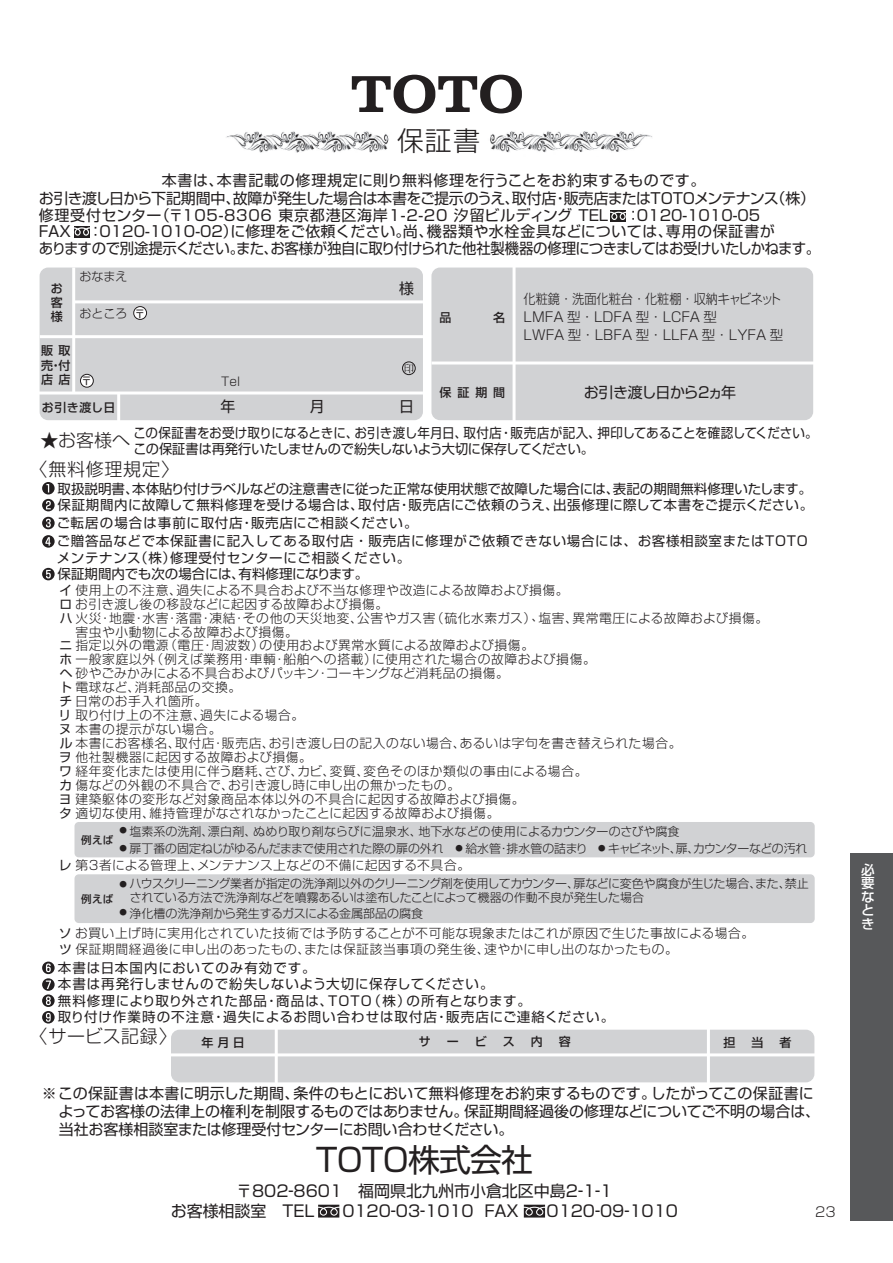
<style>
.page{position:relative;width:893px;height:1263px;background:#fff}
.page>*{position:absolute;margin:0;border:0;box-sizing:border-box;transform-origin:0 0}
.t1{font:31.95px "Shin Go Pro";letter-spacing:-.03em;color:#231f20}
.t2{font:300 27px "Shin Go Pro";color:#231f20}
.t3{font:300 18px "Shin Go Pro";letter-spacing:.04em;color:#231f20}
.t4{font:16.05px/20px "Shin Go Pro";color:#231f20}
.t5{font:15px/18px "Shin Go Pro";letter-spacing:-.01em;color:#231f20}
.t6{font:15px "Shin Go Pro";letter-spacing:-.045em;color:#231f20}
.t7{font:14.85px "Shin Go Pro";color:#231f20}
.t8{font:13.5px/16.5px "Shin Go Pro";color:#231f20}
.t9{font:13.5px/16.5px "Shin Go Pro";letter-spacing:.065em;color:#231f20}
.t10{font:13.5px/18px "Shin Go Pro";letter-spacing:.05em;color:#231f20}
.t11{font:13.5px/16.5px "Shin Go Pro";letter-spacing:-.005em;color:#231f20;scale:.93 1}
.t12{font:300 13.5px/18px "Shin Go Pro";color:#231f20;scale:.9 1}
.t13{font:500 13.5px/13.5px "Shin Go Pro";color:#fff;text-align:justify}
.t14{font:300 13.5px "Shin Go Pro";color:#231f20}
.t15{font:300 12.75px/14px "Shin Go Pro";letter-spacing:.04em;color:#231f20}
.t16{font:300 12.75px "Shin Go Pro";letter-spacing:.02em;color:#231f20}
.t17{font:300 12px/13.5px "Shin Go Pro";letter-spacing:-.01em;color:#231f20}
.t18{font:500 12px/14.2px "Shin Go Pro";letter-spacing:.44em;color:#231f20;text-align:justify}
.t19{font:10.95px "Shin Go Pro";color:#231f20}
.t20{font:500 10.5px "Shin Go Pro";letter-spacing:.025em;color:#231f20}
.s1{font-weight:400}
.s2{font-size:7.5px}
</style>
<div class="page">
<div style="left:431px;top:268px;width:382px;height:152px;background:#d1d2d4;border-radius:9px"></div>
<div style="left:171px;top:1030px;width:643px;height:52px;background:#d1d2d4;border-radius:8px"></div>
<hr style="left:275px;top:1022px;width:3px;height:64px;background:#fff">
<hr style="left:707px;top:1022px;width:3px;height:64px;background:#fff">
<hr style="left:164px;top:1053px;width:657px;height:3px;background:#fff">
<svg style="left:42px;top:499px;width:13px;height:12px"></svg>
<svg style="left:46px;top:501px;width:5px;height:8px"></svg>
<svg style="left:42px;top:517px;width:13px;height:12px"></svg>
<svg style="left:46px;top:519px;width:5px;height:8px"></svg>
<svg style="left:42px;top:535px;width:13px;height:13px"></svg>
<svg style="left:45px;top:537px;width:6px;height:9px"></svg>
<svg style="left:42px;top:482px;width:13px;height:12px"></svg>
<svg style="left:46px;top:484px;width:3px;height:8px"></svg>
<svg style="left:42px;top:568px;width:13px;height:12px"></svg>
<svg style="left:46px;top:570px;width:5px;height:8px"></svg>
<div style="left:75px;top:822px;width:740px;height:35px;background:#d1d2d4;border-radius:4px"></div>
<div style="left:75px;top:874px;width:740px;height:49px;background:#d1d2d4;border-radius:4px"></div>
<svg style="left:42px;top:994px;width:13px;height:13px"></svg>
<svg style="left:42px;top:961px;width:13px;height:13px"></svg>
<svg style="left:46px;top:963px;width:5px;height:9px"></svg>
<svg style="left:42px;top:978px;width:13px;height:13px"></svg>
<svg style="left:46px;top:980px;width:5px;height:9px"></svg>
<svg style="left:46px;top:996px;width:5px;height:9px"></svg>
<svg style="left:42px;top:1011px;width:13px;height:12px"></svg>
<svg style="left:46px;top:1013px;width:5px;height:9px"></svg>
<hr style="left:513px;top:240px;width:3px;height:186px;background:#fff">
<hr style="left:432px;top:361px;width:387px;height:3px;background:#fff">
<div style="left:40px;top:268px;width:383px;height:152px;background:#d1d2d4;border-radius:9px"></div>
<hr style="left:72px;top:268px;width:3px;height:124px;background:#fff">
<hr style="left:117px;top:393px;width:3px;height:30px;background:#fff">
<hr style="left:74px;top:300px;width:349px;height:3px;background:#fff">
<hr style="left:40px;top:335px;width:383px;height:3px;background:#fff">
<hr style="left:38px;top:391px;width:385px;height:3px;background:#fff">
<svg style="left:405px;top:364px;width:8px;height:9px"></svg>
<div style="left:134px;top:307px;width:13px;height:12px;background:#fff;border-radius:50%"></div>
<div style="left:133px;top:306px;width:14px;height:14px;border:1px solid #231f20;border-radius:50%"></div>
<div style="left:80px;top:374px;width:13px;height:13px;background:#fff;border-radius:50%"></div>
<div style="left:80px;top:374px;width:14px;height:13px;border:1px solid #231f20;border-radius:50%"></div>
<div style="left:402px;top:362px;width:14px;height:13px;border:1px solid #231f20;border-radius:50%"></div>
<svg style="left:318px;top:1205px;width:21px;height:12px"></svg>
<svg style="left:524px;top:1205px;width:21px;height:12px"></svg>
<div style="left:74px;top:226px;width:16px;height:11px;background:#231f20"></div>
<svg style="left:74px;top:227px;width:16px;height:9px"></svg>
<svg style="left:611px;top:210px;width:15px;height:12px"></svg>
<svg style="left:610px;top:212px;width:16px;height:8px"></svg>
<img style="left:226px;top:131px;width:426px;height:22px">
<svg style="left:352px;top:75px;width:170px;height:38px"></svg>
<div style="left:850px;top:853px;width:43px;height:367px;background:#57585a"></div>
<h2 class="t2" style="left:397px;top:119px;width:85px">保証書</h2>
<p class="t5" style="left:39px;top:170px;width:778px;text-indent:123px">本書は、本書記載の修理規定に則り無料修理を行うことをお約束するものです。<br>お引き渡し日から下記期間中、故障が発生した場合は本書をご提示のうえ、取付店・販売店またはTOTOメンテナンス（株）</p>
<p class="t5" style="left:39px;top:205px;width:783px;line-height:16.5px">修理受付センター（〒105-8306 東京都港区海岸1-2-20 汐留ビルディング TEL　：0120-1010-05<br>FAX　：0120-1010-02）に修理をご依頼ください。尚、機器類や水栓金具などについては、専用の保証書が<br>ありますので別途提示ください。また、お客様が独自に取り付けられた他社製機器の修理につきましてはお受けいたしかねます。</p>
<p class="t17" style="left:80px;top:268px;width:49px">おなまえ</p>
<p class="t17" style="left:80px;top:305px;width:49px">おところ</p>
<p class="t18" style="left:51px;top:279px;width:14px">お客様</p>
<p class="t18" style="left:41px;top:342px;width:31px">販取売付店店</p>
<p class="t18" style="left:50px;top:357px;width:13px">・</p>
<p class="t19" style="left:81px;top:372px;width:12px">〒</p>
<p class="t18" style="left:42px;top:398px;width:75px">お引き渡し日</p>
<p class="t19" style="left:135px;top:304px;width:12px">〒</p>
<p class="t17" style="left:221px;top:373px;width:20px">Tel</p>
<p class="t7" style="left:399px;top:276px;width:16px">様</p>
<p class="t18" style="left:440px;top:309px;width:13px">品</p>
<p class="t18" style="left:493px;top:309px;width:13px">名</p>
<p class="t18" style="left:440px;top:383px;width:67px">保証期間</p>
<p class="t12" style="left:524px;top:288px;width:290px">化粧鏡・洗面化粧台・化粧棚・収納キャビネット<br>LMFA 型・LDFA 型・LCFA 型<br>LWFA 型・LBFA 型・LLFA 型・LYFA 型</p>
<p class="t6" style="left:584px;top:380px;width:154px">お引き渡し日から2ヵ年</p>
<h3 class="t3" style="left:41px;top:426px;width:91px">★お客様へ</h3>
<p class="t11" style="left:133px;top:423px;width:737px">この保証書をお受け取りになるときに、お引き渡し年月日、取付店・販売店が記入、押印してあることを確認してください。この保証書は再発行いたしませんので紛失しないよう大切に保存してください。</p>
<h3 class="t3" style="left:29px;top:454px;width:152px">〈無料修理規定〉</h3>
<p class="t8" style="left:58px;top:479px;width:757px">取扱説明書、本体貼り付けラベルなどの注意書きに従った正常な使用状態で故障した場合には、表記の期間無料修理いたします。保証期間内に故障して無料修理を受ける場合は、取付店・販売店にご依頼のうえ、出張修理に際して本書をご提示ください。</p>
<p class="t10" style="left:57px;top:513px;width:752px">ご転居の場合は事前に取付店・販売店にご相談ください。<br>ご贈答品などで本保証書に記入してある取付店・販売店に修理がご依頼できない場合には、お客様相談室またはTOTO</p>
<p class="t10" style="left:57px;top:547px;width:355px">メンテナンス（株）修理受付センターにご相談ください。</p>
<p class="t8" style="left:58px;top:564px;width:312px">保証期間内でも次の場合には、有料修理になります。</p>
<p class="t15" style="left:59px;top:581px;width:710px"><span class="s1">イ</span>使用上の不注意、過失による不具合および不当な修理や改造による故障および損傷。<br><span class="s1">ロ</span>お引き渡し後の移設などに起因する故障および損傷。<br><span class="s1">ハ</span>火災・地震・水害・落雷・凍結・その他の天災地変、公害やガス害（硫化水素ガス）、塩害、異常電圧による故障および損傷。</p>
<p class="t15" style="left:58px;top:637px;width:625px"><span class="s1">ニ</span>指定以外の電源（電圧・周波数）の使用および異常水質による故障および損傷。<br><span class="s1">ホ</span>一般家庭以外（例えば業務用・車輌・船舶への搭載）に使用された場合の故障および損傷。<br><span class="s1">ヘ</span>砂やごみかみによる不具合およびパッキン・コーキングなど消耗品の損傷。<br><span class="s1">ト</span>電球など、消耗部品の交換。<br><span class="s1">チ</span>日常のお手入れ箇所。<br><span class="s1">リ</span>取り付け上の不注意、過失による場合。<br><span class="s1">ヌ</span>本書の提示がない場合。<br><span class="s1">ル</span>本書にお客様名、取付店・販売店、お引き渡し日の記入のない場合、あるいは字句を書き替えられた場合。<span class="s1">ヲ</span>他社製機器に起因する故障および損傷。<br><span class="s1">ワ</span>経年変化または使用に伴う磨耗、さび、カビ、変質、変色そのほか類似の事由による場合。<br><span class="s1">カ</span>傷などの外観の不具合で、お引き渡し時に申し出の無かったもの。<br><span class="s1">ヨ</span>建築躯体の変形など対象商品本体以外の不具合に起因する故障および損傷。</p>
<p class="t15" style="left:76px;top:623px;width:224px">害虫や小動物による故障および損傷。</p>
<p class="t15" style="left:59px;top:804px;width:442px"><span class="s1">タ</span>適切な使用、維持管理がなされなかったことに起因する故障および損傷。</p>
<p class="t17" style="left:120px;top:823px;width:561px"><sup>●</sup> 塩素系の洗剤、漂白剤、ぬめり取り剤ならびに温泉水、地下水などの使用によるカウンターのさびや腐食</p>
<p class="t17" style="left:120px;top:840px;width:689px"><span class="s2">●</span> 扉丁番の固定ねじがゆるんだままで使用された際の扉の外れ　<span class="s2">●</span> 給水管・排水管の詰まり　<span class="s2">●</span> キャビネット、扉、カウンターなどの汚れ</p>
<p class="t20" style="left:81px;top:831px;width:33px">例えば</p>
<p class="t16" style="left:59px;top:855px;width:413px"><span class="s1">レ</span>第3者による管理上、メンテナンス上などの不備に起因する不具合。</p>
<p class="t17" style="left:130px;top:875px;width:680px;text-indent:-10px"><span class="s2">●</span> ハウスクリーニング業者が指定の洗浄剤以外のクリーニング剤を使用してカウンター、扉などに変色や腐食が生じた場合、また、禁止されている方法で洗浄剤などを噴霧あるいは塗布したことによって機器の作動不良が発生した場合</p>
<p class="t17" style="left:120px;top:905px;width:305px"><sup>●</sup> 浄化槽の洗浄剤から発生するガスによる金属部品の腐食</p>
<p class="t20" style="left:81px;top:890px;width:33px">例えば</p>
<p class="t15" style="left:59px;top:923px;width:697px;line-height:16.5px"><span class="s1">ソ</span>お買い上げ時に実用化されていた技術では予防することが不可能な現象またはこれが原因で生じた事故による場合。<span class="s1">ツ</span>保証期間経過後に申し出のあったもの、または保証該当事項の発生後、速やかに申し出のなかったもの。</p>
<p class="t9" style="left:58px;top:958px;width:558px">本書は日本国内においてのみ有効です。<br>本書は再発行しませんので紛失しないよう大切に保存してください。<br>無料修理により取り外された部品・商品は、TOTO（株）の所有となります。<br>取り付け作業時の不注意・過失によるお問い合わせは取付店・販売店にご連絡ください。</p>
<h3 class="t3" style="left:29px;top:1021px;width:150px">〈サービス記録〉</h3>
<p class="t18" style="left:202px;top:1033px;width:45px">年 月 日</p>
<p class="t18" style="left:419px;top:1033px;width:13px">サ</p>
<p class="t18" style="left:447px;top:1033px;width:13px">ー</p>
<p class="t18" style="left:475px;top:1033px;width:13px">ビ</p>
<p class="t18" style="left:503px;top:1033px;width:13px">ス</p>
<p class="t18" style="left:531px;top:1033px;width:13px">内</p>
<p class="t18" style="left:559px;top:1033px;width:13px">容</p>
<p class="t18" style="left:723px;top:1033px;width:13px">担</p>
<p class="t18" style="left:751px;top:1033px;width:13px">当</p>
<p class="t18" style="left:779px;top:1033px;width:13px">者</p>
<p class="t5" style="left:58px;top:1082px;width:763px;text-indent:-17px">※この保証書は本書に明示した期間、条件のもとにおいて無料修理をお約束するものです。したがってこの保証書によってお客様の法律上の権利を制限するものではありません。保証期間経過後の修理などについてご不明の場合は、当社お客様相談室または修理受付センターにお問い合わせください。</p>
<h1 class="t1" style="left:316px;top:1134px;width:219px">TOTO株式会社</h1>
<p class="t4" style="left:171px;top:1179px;width:443px;text-indent:65px">〒802-8601　福岡県北九州市小倉北区中島2-1-1お客様相談室　TEL</p>
<p class="t4" style="left:342px;top:1199px;width:178px">0120-03-1010 FAX</p>
<p class="t4" style="left:546px;top:1199px;width:133px">0120-09-1010</p>
<p class="t14" style="left:815px;top:1201px;width:22px">23</p>
<p class="t13" style="left:861px;top:861px;width:15px">必要なとき</p>
</div>
